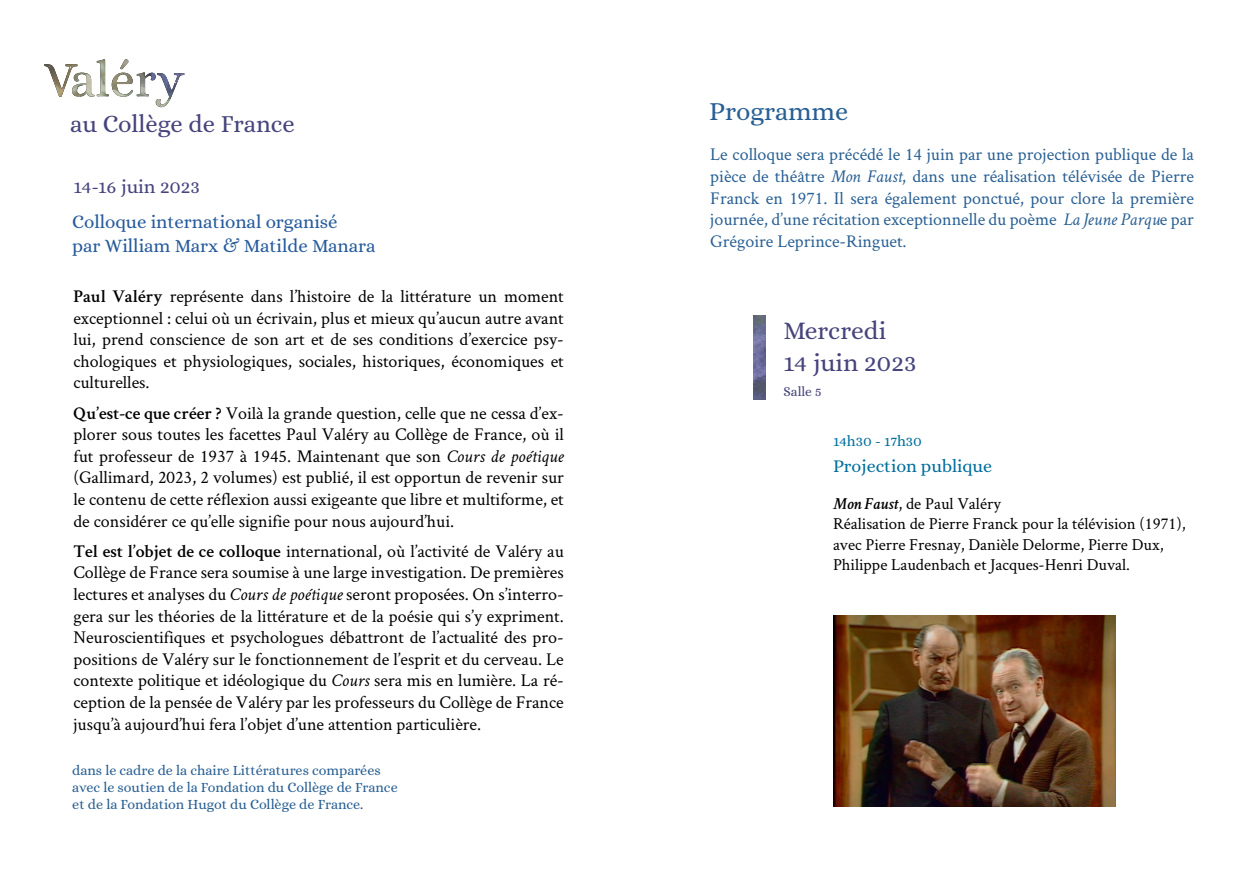
<style>
.page{position:relative;width:1259px;height:893px;background:#fff}
.page>*{position:absolute;margin:0;border:0;box-sizing:border-box;transform-origin:0 0}
.intervenant_D{font:26.25px "Alice";letter-spacing:-.005em;color:#285f93}
.intervenant_D-2{font:25.5px/32.4px "Alice";color:#46447c}
.intervenant_D-3{font:24.6px "Alice";letter-spacing:-.005em;color:#46447c}
.intervenant_D-4{font:19.5px "Alice";color:#46447c}
.intervenant_D-5{font:18.9px/24.5px "Alice";color:#275b9b}
.t1{font:18px/21.6px "Crimson Text";color:#000;text-align:justify}
.t2{font:18px/21.6px "Crimson Text";color:#285f93;text-align:justify}
.heure{font:18px "Alice";color:#006e9d}
.titre_DD{font:16.8px/20.1px "Crimson Text";color:#000}
.heure-2{font:15px "Alice";color:#006e9d}
.intervenant_D-6{font:14.1px/17px "Alice";color:#285f93}
.intervenant_D-7{font:13.5px "Alice";color:#46447c}
.s1{font-weight:600}
.s2{font-style:italic}
.s3{color:#46447c}
.s4{font-weight:600;font-style:italic}
</style>
<div class="page">
<svg style="left:152px;top:72px;width:32px;height:35px"></svg>
<img style="left:44px;top:59px;width:108px;height:38px">
<img style="left:833px;top:615px;width:282px;height:192px">
<img style="left:754px;top:316px;width:12px;height:83px">
<p class="intervenant_D-3" style="left:70px;top:111px;width:226px">au Collège de France</p>
<p class="intervenant_D-4" style="left:73px;top:176px;width:128px">14-16 juin 2023</p>
<p class="intervenant_D-5" style="left:72px;top:210px;width:305px">Colloque international organisé<br>par William Marx &amp; Matilde Manara</p>
<p class="t1" style="left:73px;top:285px;width:492px"><span class="s1">Paul Valéry</span> représente dans l’histoire de la littérature un moment exceptionnel : celui où un écrivain, plus et mieux qu’aucun autre avant lui, prend conscience de son art et de ses conditions d’exercice psy&shy;chologiques et physiologiques, sociales, historiques, économiques et culturelles.</p>
<p class="t1" style="left:73px;top:401px;width:492px"><span class="s1">Qu’est-ce que créer ?</span> Voilà la grande question, celle que ne cessa d’ex&shy;plorer sous toutes les facettes Paul Valéry au Collège de France, où il fut professeur de 1937 à 1945. Maintenant que son <span class="s2">Cours de poétique </span>(Gallimard, 2023, 2 volumes) est publié, il est opportun de revenir sur le contenu de cette réflexion aussi exigeante que libre et multiforme, et de considérer ce qu’elle signifie pour nous aujourd’hui.</p>
<p class="t1" style="left:73px;top:539px;width:492px"><span class="s1">Tel est l’objet de ce colloque</span> international, où l’activité de Valéry au Collège de France sera soumise à une large investigation. De premières lectures et analyses du <span class="s2">Cours de poétique</span> seront proposées. On s’interro&shy;gera sur les théories de la littérature et de la poésie qui s’y expriment.<br>Neuroscientifiques et psychologues débattront de l’actualité des pro&shy;positions de Valéry sur le fonctionnement de l’esprit et du cerveau. Le contexte politique et idéologique du <span class="s2">Cours</span> sera mis en lumière. La ré&shy;ception de la pensée de Valéry par les professeurs du Collège de France jusqu’à aujourd’hui fera l’objet d’une attention particulière.</p>
<p class="intervenant_D-6" style="left:72px;top:762px;width:327px">dans le cadre de la chaire Littératures comparées avec le soutien de la Fondation du Collège de France et de la Fondation Hugot du Collège de France<span class="s3">.</span></p>
<p class="intervenant_D" style="left:709px;top:97px;width:140px">Programme</p>
<p class="t2" style="left:710px;top:143px;width:485px">Le colloque sera précédé le 14 juin par une projection publique de la pièce de théâtre <span class="s2">Mon Faust</span>, dans une réalisation télévisée de Pierre Franck en 1971. Il sera également ponctué, pour clore la première journée, d’une récitation exceptionnelle du poème <span class="s2">La Jeune Parqu</span>e par Grégoire Leprince-Ringuet.</p>
<p class="intervenant_D-2" style="left:783px;top:316px;width:134px">Mercredi<br>14 juin 2023</p>
<p class="intervenant_D-7" style="left:783px;top:384px;width:40px">Salle 5</p>
<p class="heure-2" style="left:833px;top:433px;width:90px">14h30 - 17h30</p>
<p class="heure" style="left:833px;top:456px;width:161px">Projection publique</p>
<p class="titre_DD" style="left:833px;top:493px;width:354px"><span class="s4">Mon Faust</span>, de Paul Valéry<br>Réalisation de Pierre Franck pour la télévision (1971), avec Pierre Fresnay, Danièle Delorme, Pierre Dux, Philippe Laudenbach et Jacques-Henri Duval.</p>
</div>
